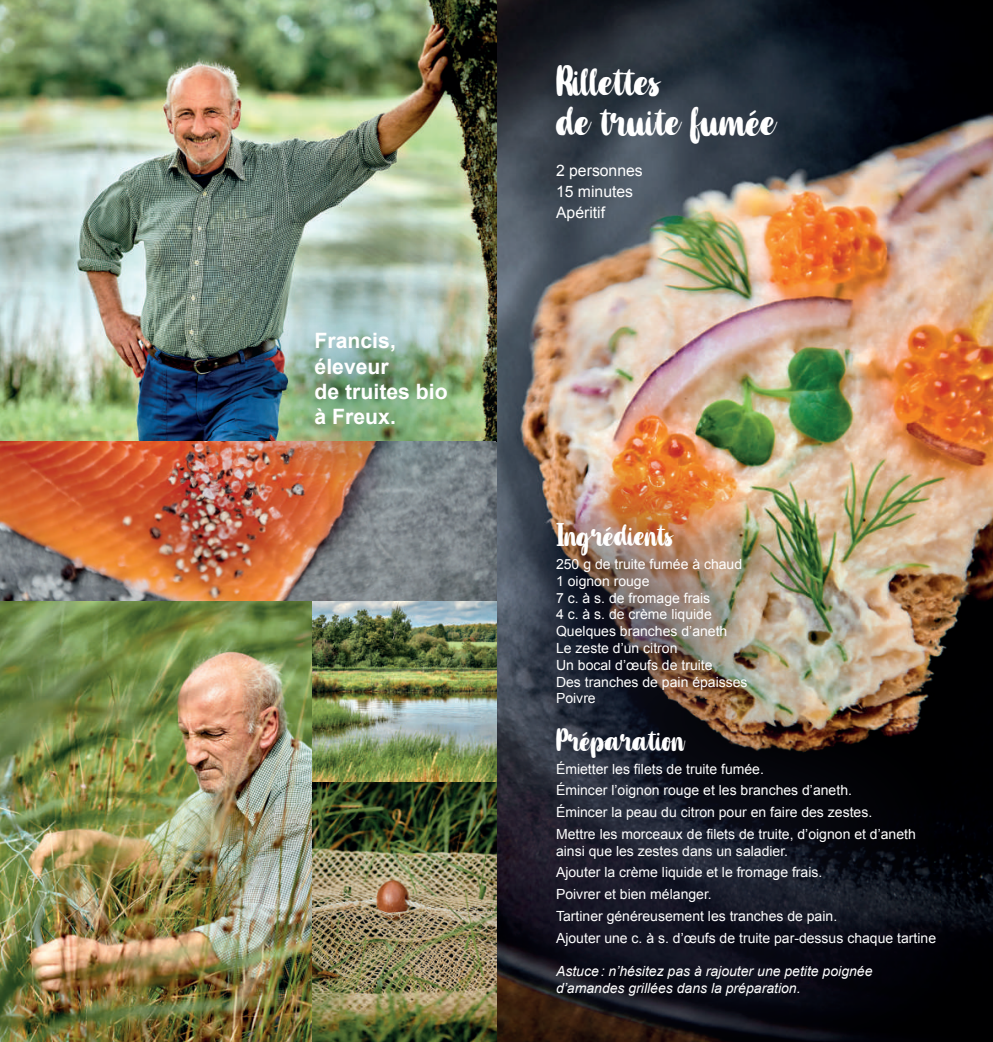
<style>
.page{position:relative;width:993px;height:1042px;background:#fff}
.page>*{position:absolute;margin:0;border:0;box-sizing:border-box;transform-origin:0 0}
.t1{font:33.25px/39.9px "Fishtype";color:#fff}
.t2{font:24.5px "Fishtype";color:#fff}
.t3{font:700 21.18px/25.4px "Arial";color:#fff}
.t4{font:15.75px/21px "Arial";color:#fff}
.t5{font:14px/16.8px "Arial";color:#fff}
.t6{font:italic 14px/16.8px "Arial";color:#fff}
</style>
<div class="page">
<img style="left:0;top:600px;width:313px;height:442px">
<img style="left:496px;top:0;width:496px;height:437px">
<img style="left:313px;top:600px;width:152px;height:442px">
<img style="left:0;top:0;width:496px;height:600px">
<div style="left:206px;top:225px;width:341px;height:310px;background:#005560;opacity:.85"></div>
<div style="left:465px;top:437px;width:527px;height:605px;background:#171a2f;opacity:.75"></div>
<h3 class="t3" style="left:314px;top:329px;width:134px">Francis, éleveur<br>de truites bio à Freux.</h3>
<h1 class="t1" style="left:556px;top:63px;width:220px">Rillettes<br>de truite fumée</h1>
<p class="t4" style="left:556px;top:160px;width:88px">2 personnes<br>15 minutes<br>Apéritif</p>
<h2 class="t2" style="left:556px;top:517px;width:118px">Ingrédients</h2>
<p class="t5" style="left:556px;top:556px;width:193px">250 g de truite fumée à chaud<br>1 oignon rouge<br>7 c. à s. de fromage frais<br>4 c. à s. de crème liquide<br>Quelques branches d’aneth<br>Le zeste d’un citron<br>Un bocal d’œufs de truite<br>Des tranches de pain épaisses<br>Poivre</p>
<h2 class="t2" style="left:556px;top:722px;width:129px">Préparation</h2>
<p class="t5" style="left:556px;top:758px;width:361px;line-height:21.7px">Émietter les filets de truite fumée.<br>Émincer l’oignon rouge et les branches d’aneth.<br>Émincer la peau du citron pour en faire des zestes.<br>Mettre les morceaux de filets de truite, d’oignon et d’aneth</p>
<p class="t5" style="left:556px;top:840px;width:381px;line-height:21.7px">ainsi que les zestes dans un saladier.<br>Ajouter la crème liquide et le fromage frais.<br>Poivrer et bien mélanger.<br>Tartiner généreusement les tranches de pain.<br>Ajouter une c. à s. d’œufs de truite par-dessus chaque tartine</p>
<p class="t6" style="left:556px;top:963px;width:318px">Astuce: n’hésitez pas à rajouter une petite poignée d’amandes grillées dans la préparation.</p>
</div>
